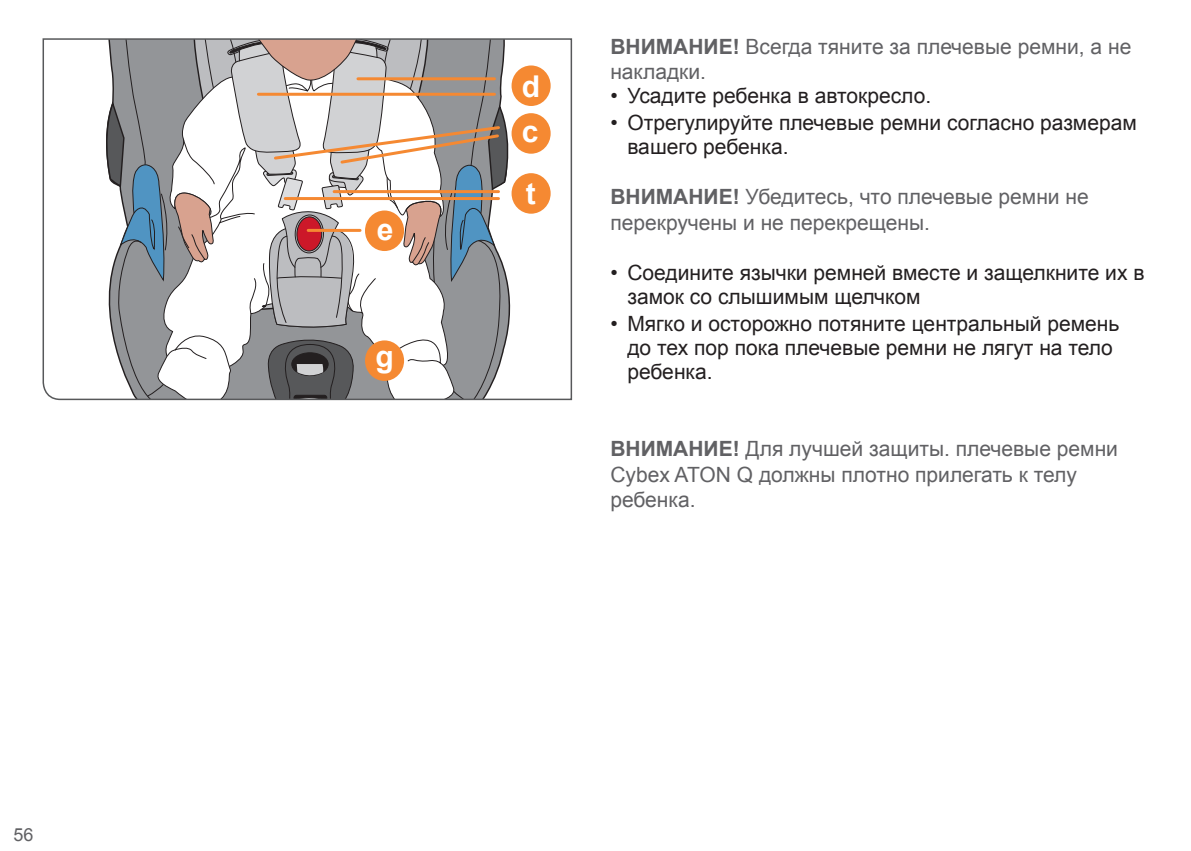
<style>
.page{position:relative;width:1191px;height:851px;background:#fff}
.page>*{position:absolute;margin:0;border:0;box-sizing:border-box;transform-origin:0 0}
.t1{font:700 30px/45.6px "Arial";color:#fff}
.t2{font:21px/24px "Arial";color:#231f20}
.t3{font:21px/25.2px "Arial";color:#616164}
.t4{font:18px "Arial";color:#616164}
.s1{font-weight:700}
</style>
<div class="page">
<svg style="left:42px;top:38px;width:531px;height:363px"></svg>
<svg style="left:101px;top:39px;width:413px;height:360px"></svg>
<hr style="left:334px;top:190px;width:164px;height:3px;background:#f58932">
<hr style="left:285px;top:197px;width:213px;height:3px;background:#f58932">
<hr style="left:308px;top:229px;width:52px;height:3px;background:#f58932">
<div style="left:365px;top:340px;width:39px;height:41px;background:#f58932;border-radius:50%"></div>
<div style="left:365px;top:210px;width:39px;height:41px;background:#f58932;border-radius:50%"></div>
<div style="left:511px;top:173px;width:39px;height:41px;background:#f58932;border-radius:50%"></div>
<div style="left:511px;top:65px;width:39px;height:41px;background:#f58932;border-radius:50%"></div>
<div style="left:511px;top:113px;width:39px;height:41px;background:#f58932;border-radius:50%"></div>
<p class="t4" style="left:13px;top:822px;width:22px">56</p>
<h1 class="t1" style="left:377px;top:207px;width:18px">e</h1>
<h1 class="t1" style="left:375px;top:335px;width:20px">g</h1>
<h1 class="t1" style="left:522px;top:64px;width:20px">d c</h1>
<h1 class="t1" style="left:526px;top:172px;width:11px">t</h1>
<p class="t3" style="left:610px;top:34px;width:522px"><span class="s1">внимание!</span> Всегда тяните за плечевые ремни, а не накладки.</p>
<p class="t2" style="left:610px;top:84px;width:322px">• Усадите ребенка в автокресло.</p>
<p class="t2" style="left:627px;top:110px;width:511px;text-indent:-17px">• Отрегулируйте плечевые ремни согласно размерам вашего ребенка.</p>
<p class="t3" style="left:610px;top:185px;width:480px"><span class="s1">внимание!</span> Убедитесь, что плечевые ремни не перекручены и не перекрещены.</p>
<p class="t2" style="left:627px;top:261px;width:518px;text-indent:-17px">• Соедините язычки ремней вместе и защелкните их в замок со слышимым щелчком</p>
<p class="t2" style="left:627px;top:311px;width:493px;text-indent:-17px">• Мягко и осторожно потяните центральный ремень до тех пор пока плечевые ремни не лягут на тело ребенка.</p>
<p class="t3" style="left:610px;top:436px;width:509px"><span class="s1">внимание!</span> Для лучшей защиты. плечевые ремни<br>Cybex ATON Q должны плотно прилегать к телу ребенка.</p>
</div>
